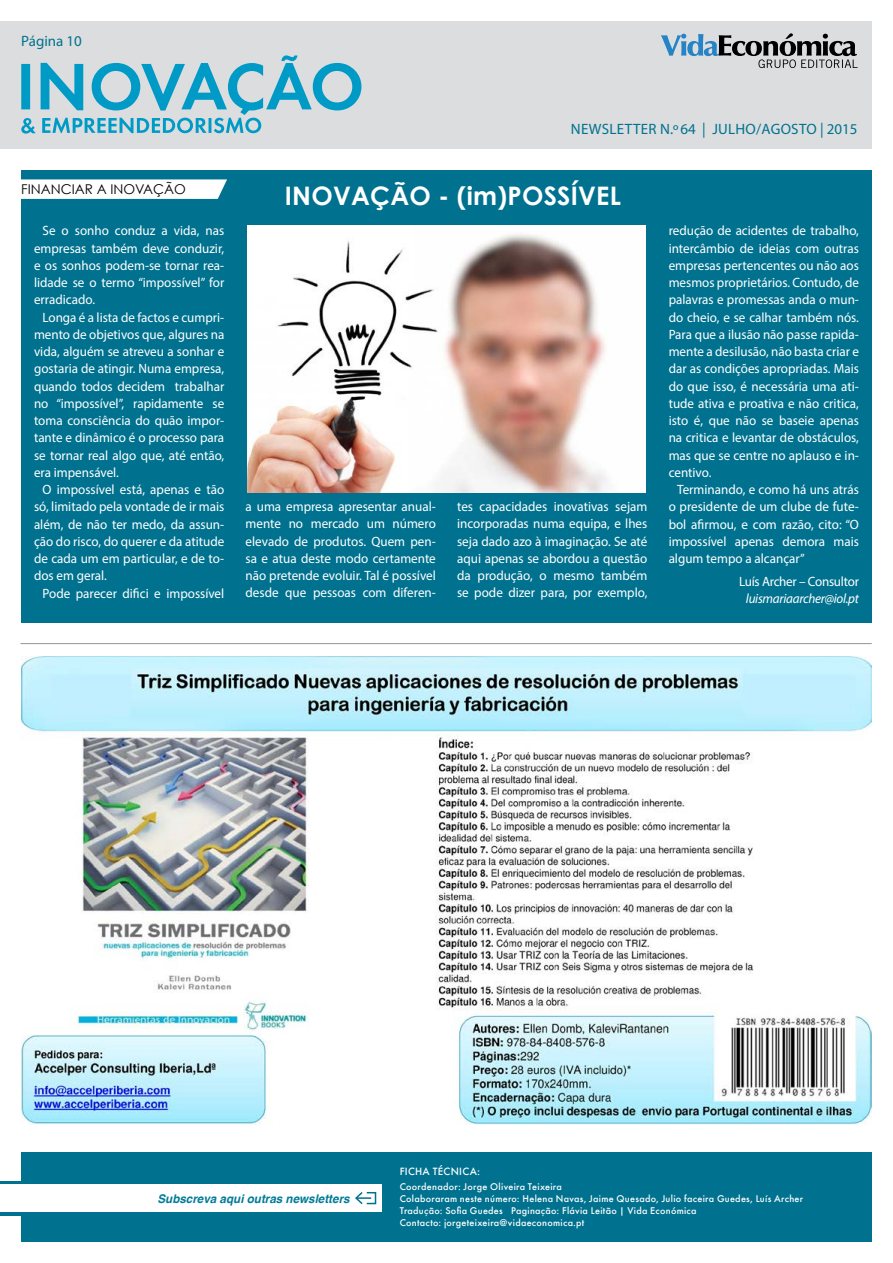
<style>
.page{position:relative;width:893px;height:1263px;background:#fff}
.page>*{position:absolute;margin:0;border:0;box-sizing:border-box;transform-origin:0 0}
.t1{font:700 25.5px "Century Gothic";letter-spacing:.01em;color:#fff}
.t2{font:15px "Myriad Pro";letter-spacing:.02em;color:#00728f}
.t3{font:15px "Myriad Pro";color:#00728f}
.t4{font:13.5px/17.2px "Myriad Pro";color:#fff;text-align:justify}
.t5{font:italic 13.5px "Myriad Pro";letter-spacing:-.02em;color:#fff}
.t6{font:13.5px "Myriad Pro";letter-spacing:-.02em;color:#fff}
.t7{font:13.5px "Century Gothic";color:#000}
.t8{font:italic 700 12px "Helvetica";color:#007b98}
.t9{font:500 9.75px "Futura";letter-spacing:.03em;color:#fff}
.t10{font:500 9px/12.1px "Futura";letter-spacing:.03em;color:#fff}
</style>
<div class="page">
<div style="left:0;top:21px;width:872px;height:128px;background:#dcddde"></div>
<svg style="left:661px;top:33px;width:196px;height:35px"></svg>
<svg style="left:21px;top:55px;width:340px;height:79px"></svg>
<div style="left:21px;top:170px;width:851px;height:453px;background:#00728f"></div>
<div style="left:21px;top:1152px;width:851px;height:90px;background:#00728f"></div>
<div style="left:0;top:1181px;width:385px;height:34px;background:#00728f"></div>
<div style="left:0;top:1184px;width:382px;height:28px;background:#fff"></div>
<svg style="left:355px;top:1192px;width:22px;height:13px"></svg>
<hr style="left:20px;top:643px;width:852px;height:1px;background:#939598">
<img style="left:21px;top:656px;width:851px;height:468px">
<svg style="left:21px;top:179px;width:206px;height:20px;background:#f2f8f9"></svg>
<img style="left:247px;top:225px;width:398px;height:267px">
<p class="t3" style="left:21px;top:32px;width:62px">Página 10</p>
<p class="t7" style="left:21px;top:181px;width:166px">FINANCIAR A INOVAÇÃO</p>
<p class="t4" style="left:34px;top:222px;width:192px;text-indent:9px">Se o sonho conduz a vida, nas empresas também deve conduzir, e os sonhos podem-se tornar rea&shy;lidade se o termo “impossível” for erradicado.</p>
<p class="t4" style="left:34px;top:308px;width:192px;text-indent:8px">Longa é a lista de factos e cumpri&shy;mento de objetivos que, algures na vida, alguém se atreveu a sonhar e gostaria de atingir. Numa empresa, quando todos decidem trabalhar no “impossível”, rapidamente se toma consciência do quão impor&shy;tante e dinâmico é o processo para se tornar real algo que, até então, era impensável.</p>
<p class="t4" style="left:34px;top:481px;width:192px;text-indent:8px">O impossível está, apenas e tão só, limitado pela vontade de ir mais além, de não ter medo, da assun&shy;ção do risco, do querer e da atitude de cada um em particular, e de to&shy;dos em geral.</p>
<p class="t4" style="left:43px;top:584px;width:183px">Pode parecer difici e impossível</p>
<p class="t2" style="left:571px;top:120px;width:288px">NEWSLETTER N.º64 | JULHO/AGOSTO | 2015</p>
<h1 class="t1" style="left:285px;top:179px;width:338px">INOVAÇÃO - (im)POSSÍVEL</h1>
<p class="t4" style="left:246px;top:498px;width:192px">a uma empresa apresentar anual&shy;mente no mercado um número elevado de produtos. Quem pen&shy;sa e atua deste modo certamente não pretende evoluir. Tal é possível desde que pessoas com diferen-</p>
<p class="t4" style="left:457px;top:498px;width:192px">tes capacidades inovativas sejam incorporadas numa equipa, e lhes seja dado azo à imaginação. Se até aqui apenas se abordou a questão da produção, o mesmo também se pode dizer para, por exemplo,</p>
<p class="t4" style="left:669px;top:222px;width:192px">redução de acidentes de trabalho, intercâmbio de ideias com outras empresas pertencentes ou não aos mesmos proprietários. Contudo, de palavras e promessas anda o mun&shy;do cheio, e se calhar também nós.<br>Para que a ilusão não passe rapida&shy;mente a desilusão, não basta criar e dar as condições apropriadas. Mais do que isso, é necessária uma ati&shy;tude ativa e proativa e não critica, isto é, que não se baseie apenas na critica e levantar de obstáculos, mas que se centre no aplauso e in&shy;centivo.</p>
<p class="t4" style="left:669px;top:481px;width:192px;text-indent:8px">Terminando, e como há uns atrás o presidente de um clube de fute&shy;bol afirmou, e com razão, cito: “O impossível apenas demora mais algum tempo a alcançar”</p>
<p class="t6" style="left:739px;top:573px;width:121px">Luís Archer – Consultor</p>
<p class="t5" style="left:746px;top:590px;width:115px">luismariaarcher@iol.pt</p>
<p class="t8" style="left:158px;top:1189px;width:194px">Subscreva aqui outras newsletters</p>
<p class="t9" style="left:400px;top:1165px;width:82px">FICHA TÉCNICA:</p>
<p class="t10" style="left:400px;top:1180px;width:405px">Coordenador: Jorge Oliveira Teixeira<br>Colaboraram neste número: Helena Navas, Jaime Quesado, Julio faceira Guedes, Luís Archer Tradução: Sofia Guedes Paginação: Flávia Leitão | Vida Económica<br>Contacto: jorgeteixeira@vidaeconomica.pt</p>
</div>
